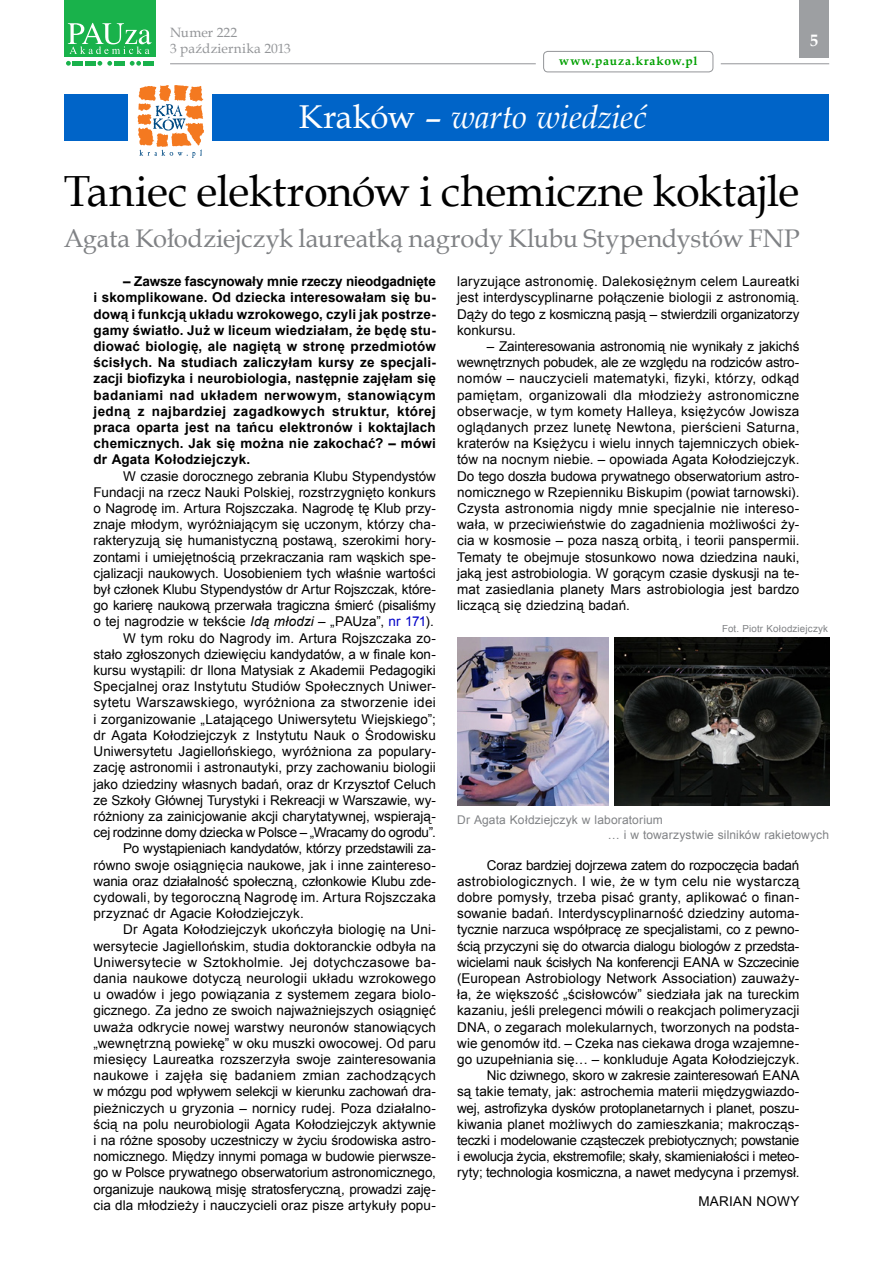
<style>
.page{position:relative;width:893px;height:1263px;background:#fff}
.page>*{position:absolute;margin:0;border:0;box-sizing:border-box;transform-origin:0 0}
.t1{font:43.5px "Book Antiqua";letter-spacing:-.015em;color:#000}
.t2{font:italic 33px "Book Antiqua";letter-spacing:-.015em;color:#fff}
.t3{font:25.5px "Book Antiqua";letter-spacing:-.005em;color:#808285}
.t4{font:700 16.5px "Book Antiqua";color:#fff}
.t5{font:13.5px/16.2px "Arial";color:#000;text-align:justify}
.t6{font:700 13.5px/16.2px "Arial";letter-spacing:.015em;color:#000;text-align:justify}
.t7{font:13.5px "Arial";letter-spacing:.02em;color:#000}
.t8{font:13.5px "Arial";letter-spacing:.025em;color:#000}
.t9{font:13.5px "Arial";letter-spacing:-.025em;color:#000}
.t10{font:13.5px "Arial";letter-spacing:-.02em;color:#000}
.t11{font:13.5px/16.2px "Book Antiqua";letter-spacing:.01em;color:#939598}
.t12{font:12px/14.4px "Arial";letter-spacing:.01em;color:#808285}
.t13{font:700 12px "Book Antiqua";letter-spacing:.07em;color:#00a000}
.t14{font:9.75px "Arial";letter-spacing:.02em;color:#808285}
.s1{font-style:normal}
.s2{font-style:italic}
.s3{color:#0000c8}
</style>
<div class="page">
<div style="left:799px;top:0;width:30px;height:57px;background:#9d9fa2"></div>
<svg style="left:66px;top:61px;width:5px;height:5px"></svg>
<svg style="left:97px;top:61px;width:15px;height:5px"></svg>
<svg style="left:130px;top:61px;width:11px;height:5px"></svg>
<div style="left:73px;top:61px;width:10px;height:5px;background:#19b24b"></div>
<div style="left:85px;top:61px;width:11px;height:5px;background:#19b24b"></div>
<div style="left:114px;top:61px;width:11px;height:5px;background:#19b24b"></div>
<div style="left:143px;top:61px;width:11px;height:5px;background:#19b24b"></div>
<div style="left:64px;top:0;width:92px;height:56px;background:#19b24b"></div>
<svg style="left:68px;top:23px;width:83px;height:31px"></svg>
<hr style="left:170px;top:63px;width:366px;height:1px;background:#939598">
<div style="left:543px;top:51px;width:170px;height:21px;border:1px solid #939598;border-radius:4px"></div>
<hr style="left:721px;top:63px;width:108px;height:1px;background:#939598">
<div style="left:213px;top:94px;width:616px;height:47px;background:#0064c8"></div>
<div style="left:64px;top:94px;width:64px;height:47px;background:#0064c8"></div>
<svg style="left:137px;top:85px;width:67px;height:73px"></svg>
<img style="left:457px;top:638px;width:151px;height:168px">
<img style="left:614px;top:638px;width:215px;height:168px">
<p class="t11" style="left:170px;top:24px;width:122px">Numer 222<br>3 października 2013</p>
<p class="t4" style="left:810px;top:30px;width:10px">5</p>
<p class="t13" style="left:559px;top:53px;width:140px">www.pauza.krakow.pl</p>
<h2 class="t2" style="left:299px;top:93px;width:349px"><span class="s1">Kraków –</span> warto wiedzieć</h2>
<h1 class="t1" style="left:64px;top:161px;width:737px">Taniec elektronów i chemiczne koktajle</h1>
<h3 class="t3" style="left:64px;top:221px;width:737px">Agata Kołodziejczyk laureatką nagrody Klubu Stypendystów FNP</h3>
<p class="t6" style="left:94px;top:274px;width:344px;text-indent:30px">– Zawsze fascynowały mnie rzeczy nieodgadnięte i skomplikowane. Od dziecka interesowałam się bu&shy;dową i funkcją układu wzrokowego, czyli jak postrze&shy;gamy światło. Już w liceum wiedziałam, że będę stu&shy;diować biologię, ale nagiętą w stronę przedmiotów ścisłych. Na studiach zaliczyłam kursy ze specjali&shy;zacji biofizyka i neurobiologia, następnie zajęłam się badaniami nad układem nerwowym, stanowiącym jedną z najbardziej zagadkowych struktur, której praca oparta jest na tańcu elektronów i koktajlach chemicznych. Jak się można nie zakochać? – mówi dr Agata Kołodziejczyk.</p>
<p class="t5" style="left:123px;top:468px;width:314px">W czasie dorocznego zebrania Klubu Stypendystów</p>
<p class="t5" style="left:94px;top:484px;width:344px">Fundacji na rzecz Nauki Polskiej, rozstrzygnięto konkurs</p>
<p class="t5" style="left:94px;top:500px;width:344px">o Nagrodę im. Artura Rojszczaka. Nagrodę tę Klub przy-</p>
<p class="t5" style="left:94px;top:517px;width:344px">znaje młodym, wyróżniającym się uczonym, którzy cha-</p>
<p class="t5" style="left:94px;top:533px;width:344px">rakteryzują się humanistyczną postawą, szerokimi hory-</p>
<p class="t5" style="left:94px;top:549px;width:344px">zontami i umiejętnością przekraczania ram wąskich spe-</p>
<p class="t5" style="left:94px;top:565px;width:344px">cjalizacji naukowych. Uosobieniem tych właśnie wartości</p>
<p class="t5" style="left:94px;top:581px;width:344px">był członek Klubu Stypendystów dr Artur Rojszczak, które-</p>
<p class="t5" style="left:94px;top:598px;width:344px">go karierę naukową przerwała tragiczna śmierć (pisaliśmy</p>
<p class="t5" style="left:94px;top:614px;width:342px">o tej nagrodzie w tekście <span class="s2">Idą młodzi</span> – „PAUza”, <span class="s3">nr 171</span>).</p>
<p class="t5" style="left:123px;top:630px;width:314px">W tym roku do Nagrody im. Artura Rojszczaka zo-</p>
<p class="t5" style="left:94px;top:646px;width:344px">stało zgłoszonych dziewięciu kandydatów, a w finale kon-</p>
<p class="t5" style="left:94px;top:662px;width:344px">kursu wystąpili: dr Ilona Matysiak z Akademii Pedagogiki</p>
<p class="t7" style="left:94px;top:678px;width:344px">Specjalnej oraz Instytutu Studiów Społecznych Uniwer-</p>
<p class="t8" style="left:94px;top:694px;width:344px">sytetu Warszawskiego, wyróżniona za stworzenie idei</p>
<p class="t5" style="left:94px;top:711px;width:344px">i zorganizowanie „Latającego Uniwersytetu Wiejskiego”;</p>
<p class="t5" style="left:94px;top:727px;width:344px">dr Agata Kołodziejczyk z Instytutu Nauk o Środowisku</p>
<p class="t5" style="left:94px;top:743px;width:344px">Uniwersytetu Jagiellońskiego, wyróżniona za populary-</p>
<p class="t5" style="left:94px;top:760px;width:344px">zację astronomii i astronautyki, przy zachowaniu biologii</p>
<p class="t5" style="left:94px;top:776px;width:344px">jako dziedziny własnych badań, oraz dr Krzysztof Celuch</p>
<p class="t5" style="left:94px;top:792px;width:344px">ze Szkoły Głównej Turystyki i Rekreacji w Warszawie, wy-</p>
<p class="t5" style="left:94px;top:808px;width:344px">różniony za zainicjowanie akcji charytatywnej, wspierają-</p>
<p class="t9" style="left:94px;top:823px;width:344px">cej rodzinne domy dziecka w Polsce – „Wracamy do ogrodu”.</p>
<p class="t10" style="left:123px;top:840px;width:314px">Po wystąpieniach kandydatów, którzy przedstawili za-</p>
<p class="t5" style="left:94px;top:857px;width:344px">równo swoje osiągnięcia naukowe, jak i inne zaintereso-</p>
<p class="t5" style="left:94px;top:873px;width:344px">wania oraz działalność społeczną, członkowie Klubu zde-</p>
<p class="t5" style="left:94px;top:889px;width:344px">cydowali, by tegoroczną Nagrodę im. Artura Rojszczaka</p>
<p class="t5" style="left:94px;top:905px;width:212px">przyznać dr Agacie Kołodziejczyk.</p>
<p class="t5" style="left:123px;top:922px;width:314px">Dr Agata Kołodziejczyk ukończyła biologię na Uni-</p>
<p class="t5" style="left:94px;top:938px;width:344px">wersytecie Jagiellońskim, studia doktoranckie odbyła na</p>
<p class="t8" style="left:94px;top:953px;width:344px">Uniwersytecie w Sztokholmie. Jej dotychczasowe ba-</p>
<p class="t5" style="left:94px;top:970px;width:344px">dania naukowe dotyczą neurologii układu wzrokowego</p>
<p class="t5" style="left:94px;top:986px;width:344px">u owadów i jego powiązania z systemem zegara biolo-</p>
<p class="t5" style="left:94px;top:1003px;width:344px">gicznego. Za jedno ze swoich najważniejszych osiągnięć</p>
<p class="t5" style="left:94px;top:1019px;width:344px">uważa odkrycie nowej warstwy neuronów stanowiących</p>
<p class="t5" style="left:94px;top:1035px;width:344px">„wewnętrzną powiekę” w oku muszki owocowej. Od paru</p>
<p class="t5" style="left:94px;top:1051px;width:344px">miesięcy Laureatka rozszerzyła swoje zainteresowania</p>
<p class="t7" style="left:94px;top:1066px;width:344px">naukowe i zajęła się badaniem zmian zachodzących</p>
<p class="t5" style="left:94px;top:1084px;width:344px">w mózgu pod wpływem selekcji w kierunku zachowań dra-</p>
<p class="t5" style="left:94px;top:1100px;width:344px">pieżniczych u gryzonia – nornicy rudej. Poza działalno-</p>
<p class="t5" style="left:94px;top:1116px;width:344px">ścią na polu neurobiologii Agata Kołodziejczyk aktywnie</p>
<p class="t5" style="left:94px;top:1132px;width:344px">i na różne sposoby uczestniczy w życiu środowiska astro-</p>
<p class="t5" style="left:94px;top:1148px;width:344px">nomicznego. Między innymi pomaga w budowie pierwsze-</p>
<p class="t5" style="left:94px;top:1165px;width:344px">go w Polsce prywatnego obserwatorium astronomicznego,</p>
<p class="t5" style="left:94px;top:1181px;width:344px">organizuje naukową misję stratosferyczną, prowadzi zaję-</p>
<p class="t5" style="left:94px;top:1197px;width:344px">cia dla młodzieży i nauczycieli oraz pisze artykuły popu-</p>
<p class="t5" style="left:457px;top:274px;width:344px">laryzujące astronomię. Dalekosiężnym celem Laureatki jest interdyscyplinarne połączenie biologii z astronomią.<br>Dąży do tego z kosmiczną pasją – stwierdzili organizatorzy konkursu.</p>
<p class="t5" style="left:457px;top:338px;width:344px;text-indent:30px">– Zainteresowania astronomią nie wynikały z jakichś wewnętrznych pobudek, ale ze względu na rodziców astro&shy;nomów – nauczycieli matematyki, fizyki, którzy, odkąd pamiętam, organizowali dla młodzieży astronomiczne obserwacje, w tym komety Halleya, księżyców Jowisza oglądanych przez lunetę Newtona, pierścieni Saturna, kraterów na Księżycu i wielu innych tajemniczych obiek&shy;tów na nocnym niebie. – opowiada Agata Kołodziejczyk.<br>Do tego doszła budowa prywatnego obserwatorium astro&shy;nomicznego w Rzepienniku Biskupim (powiat tarnowski).<br>Czysta astronomia nigdy mnie specjalnie nie intereso&shy;wała, w przeciwieństwie do zagadnienia możliwości ży&shy;cia w kosmosie – poza naszą orbitą, i teorii panspermii.<br>Tematy te obejmuje stosunkowo nowa dziedzina nauki, jaką jest astrobiologia. W gorącym czasie dyskusji na te&shy;mat zasiedlania planety Mars astrobiologia jest bardzo liczącą się dziedziną badań.</p>
<p class="t14" style="left:722px;top:622px;width:108px">Fot. Piotr Kołodziejczyk</p>
<p class="t12" style="left:608px;top:813px;width:223px;text-indent:-151px">Dr Agata Kołdziejczyk w laboratorium<br>… i w towarzystwie silników rakietowych</p>
<p class="t5" style="left:457px;top:857px;width:344px;text-align:right">Coraz bardziej dojrzewa zatem do rozpoczęcia badań astrobiologicznych. I wie, że w tym celu nie wystarczą dobre pomysły, trzeba pisać granty, aplikować o finan&shy;sowanie badań. Interdyscyplinarność dziedziny automa&shy;tycznie narzuca współpracę ze specjalistami, co z pewno&shy;ścią przyczyni się do otwarcia dialogu biologów z przedsta&shy;wicielami nauk ścisłych Na konferencji EANA w Szczecinie (European Astrobiology Network Association) zauważy&shy;ła, że większość „ścisłowców” siedziała jak na tureckim kazaniu, jeśli prelegenci mówili o reakcjach polimeryzacji DNA, o zegarach molekularnych, tworzonych na podsta&shy;wie genomów itd. – Czeka nas ciekawa droga wzajemne&shy;go uzupełniania się… – konkluduje Agata Kołodziejczyk.<br>Nic dziwnego, skoro w zakresie zainteresowań EANA<br>są takie tematy, jak: astrochemia materii międzygwiazdo&shy;wej, astrofizyka dysków protoplanetarnych i planet, poszu&shy;kiwania planet możliwych do zamieszkania; makrocząs&shy;teczki i modelowanie cząsteczek prebiotycznych; powstanie i ewolucja życia, ekstremofile; skały, skamieniałości i meteo&shy;ryty; technologia kosmiczna, a nawet medycyna i przemysł.</p>
<p class="t7" style="left:698px;top:1192px;width:103px">MARIAN NOWY</p>
</div>
